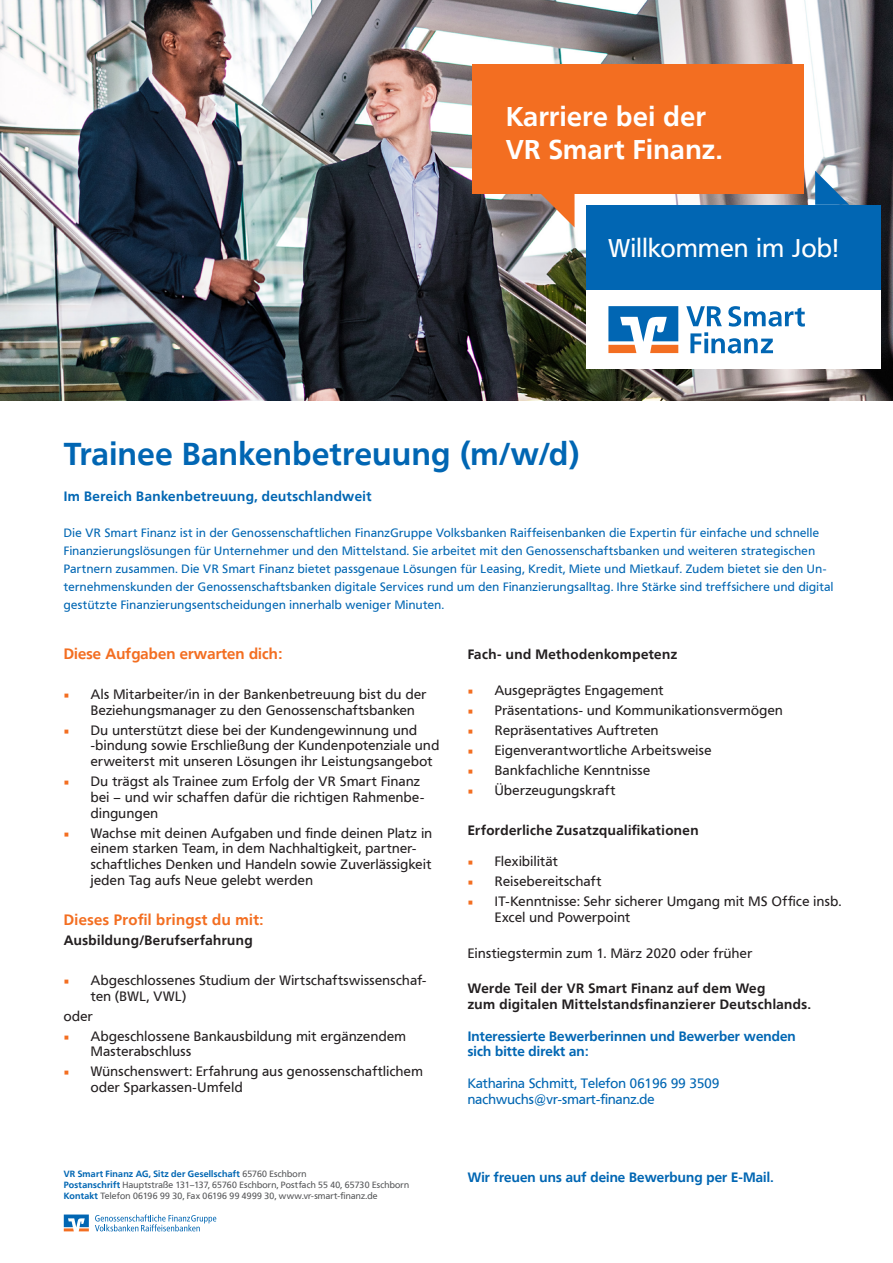
<style>
.page{position:relative;width:893px;height:1263px;background:#fff}
.page>*{position:absolute;margin:0;border:0;box-sizing:border-box;transform-origin:0 0}
.Überschrift___Zeile{font:700 31.5px "Frutiger VR";letter-spacing:.02em;color:#0166b3}
.t1{font:700 27px/33px "Frutiger VR";letter-spacing:.02em;color:#fff}
.t2{font:25.5px "Frutiger VR";letter-spacing:.02em;color:#fff}
.Text{font:700 15px "Frutiger VR";letter-spacing:.01em;color:#f36e21}
.Text-2{font:700 15px "Frutiger VR";letter-spacing:.03em;color:#f36e21}
.Bullet{font:13.5px/15.8px "Frutiger VR";letter-spacing:.03em;color:#231f20}
.Text-3{font:700 13.5px "Frutiger VR";letter-spacing:.035em;color:#231f20}
.Unter-Überschrift{font:700 13.5px "Frutiger VR";letter-spacing:.01em;color:#0166b3}
.t3{font:13.5px "Frutiger VR";letter-spacing:.01em;color:#0166b3}
.Unter-Überschrift-2{font:700 13.5px "Frutiger VR";letter-spacing:.035em;color:#0166b3}
.Unter-Überschrift-3{font:12px/18px "Frutiger VR";letter-spacing:.035em;color:#0166b3}
.Impressum{font:9px "Frutiger VR";letter-spacing:.025em;color:#57585a}
.Impressum-2{font:700 9px "Frutiger VR";letter-spacing:.025em;color:#0166b3}
.s1{font-family:"Minion Pro";color:#f36e21}
.s2{font-weight:400;color:#57585a}
.s3{font-weight:700;color:#0166b3}
</style>
<div class="page">
<svg style="left:95px;top:1214px;width:121px;height:17px"></svg>
<svg style="left:64px;top:1214px;width:25px;height:17px"></svg>
<img style="left:0;top:0;width:893px;height:400px">
<div style="left:472px;top:64px;width:332px;height:129px;background:#f36e21"></div>
<svg style="left:540px;top:193px;width:34px;height:34px"></svg>
<svg style="left:815px;top:171px;width:34px;height:34px"></svg>
<div style="left:586px;top:205px;width:294px;height:85px;background:#0166b3"></div>
<div style="left:586px;top:290px;width:294px;height:79px;background:#fff"></div>
<svg style="left:608px;top:306px;width:197px;height:48px"></svg>
<p class="t1" style="left:506px;top:101px;width:218px">Karriere bei der<br>VR Smart Finanz.</p>
<p class="t2" style="left:608px;top:233px;width:231px">Willkommen im Job!</p>
<p class="Überschrift___Zeile" style="left:64px;top:435px;width:517px">Trainee Bankenbetreuung (m/w/d)</p>
<p class="Unter-Überschrift-2" style="left:64px;top:488px;width:309px">Im Bereich Bankenbetreuung, deutschlandweit</p>
<p class="Unter-Überschrift-3" style="left:64px;top:524px;width:771px">Die VR Smart Finanz ist in der Genossenschaftlichen FinanzGruppe Volksbanken Raiffeisenbanken die Expertin für einfache und schnelle Finanzierungslösungen für Unternehmer und den Mittelstand. Sie arbeitet mit den Genossenschaftsbanken und weiteren strategischen Partnern zusammen. Die VR Smart Finanz bietet passgenaue Lösungen für Leasing, Kredit, Miete und Mietkauf. Zudem bietet sie den Un&shy;ternehmenskunden der Genossenschaftsbanken digitale Services rund um den Finanzierungsalltag. Ihre Stärke sind treffsichere und digital gestützte Finanzierungsentscheidungen innerhalb weniger Minuten.</p>
<p class="Text" style="left:64px;top:645px;width:220px">Diese Aufgaben erwarten dich:</p>
<p class="Bullet" style="left:91px;top:686px;width:337px;text-indent:-27px"><span class="s1">■</span> Als Mitarbeiter/in in der Bankenbetreuung bist du der<br>Beziehungsmanager zu den Genossenschaftsbanken</p>
<p class="Bullet" style="left:91px;top:722px;width:350px;text-indent:-27px"><span class="s1">■</span> Du unterstützt diese bei der Kundengewinnung und -bindung sowie Erschließung der Kundenpotenziale und erweiterst mit unseren Lösungen ihr Leistungsangebot</p>
<p class="Bullet" style="left:91px;top:774px;width:335px;text-indent:-27px"><span class="s1">■</span> Du trägst als Trainee zum Erfolg der VR Smart Finanz bei – und wir schaffen dafür die richtigen Rahmenbe&shy;dingungen</p>
<p class="Bullet" style="left:91px;top:825px;width:343px;text-indent:-27px"><span class="s1">■</span> Wachse mit deinen Aufgaben und finde deinen Platz in einem starken Team, in dem Nachhaltigkeit, partner&shy;schaftliches Denken und Handeln sowie Zuverlässigkeit jeden Tag aufs Neue gelebt werden</p>
<p class="Text-2" style="left:64px;top:911px;width:201px">Dieses Profil bringst du mit:</p>
<p class="Text-3" style="left:64px;top:932px;width:190px">Ausbildung/Berufserfahrung</p>
<p class="Bullet" style="left:91px;top:972px;width:337px;text-indent:-27px"><span class="s1">■</span> Abgeschlossenes Studium der Wirtschaftswissenschaf&shy;ten (BWL, VWL)</p>
<p class="Bullet" style="left:64px;top:1008px;width:30px">oder</p>
<p class="Bullet" style="left:91px;top:1028px;width:317px;text-indent:-27px"><span class="s1">■</span> Abgeschlossene Bankausbildung mit ergänzendem<br>Masterabschluss</p>
<p class="Bullet" style="left:91px;top:1064px;width:334px;text-indent:-27px"><span class="s1">■</span> Wünschenswert: Erfahrung aus genossenschaftlichem oder Sparkassen-Umfeld</p>
<p class="Impressum-2" style="left:64px;top:1168px;width:244px">VR Smart Finanz AG, Sitz der Gesellschaft <span class="s2">65760 Eschborn</span></p>
<p class="Impressum" style="left:64px;top:1179px;width:347px"><span class="s3">Postanschrift</span> Hauptstraße 131–137, 65760 Eschborn, Postfach 55 40, 65730 Eschborn</p>
<p class="Impressum" style="left:64px;top:1190px;width:315px"><span class="s3">Kontakt</span> Telefon 06196 99 30, Fax 06196 99 4999 30, www.vr-smart-finanz.de</p>
<p class="Text-3" style="left:468px;top:646px;width:211px">Fach- und Methodenkompetenz</p>
<p class="Bullet" style="left:468px;top:682px;width:197px"><span class="s1">■</span> Ausgeprägtes Engagement</p>
<p class="Bullet" style="left:468px;top:702px;width:317px"><span class="s1">■</span> Präsentations- und Kommunikationsvermögen</p>
<p class="Bullet" style="left:468px;top:722px;width:192px"><span class="s1">■</span> Repräsentatives Auftreten</p>
<p class="Bullet" style="left:468px;top:742px;width:245px"><span class="s1">■</span> Eigenverantwortliche Arbeitsweise</p>
<p class="Bullet" style="left:468px;top:762px;width:184px"><span class="s1">■</span> Bankfachliche Kenntnisse</p>
<p class="Bullet" style="left:468px;top:782px;width:149px"><span class="s1">■</span> Überzeugungskraft</p>
<p class="Text-3" style="left:468px;top:822px;width:232px">Erforderliche Zusatzqualifikationen</p>
<p class="Bullet" style="left:468px;top:854px;width:92px"><span class="s1">■</span> Flexibilität</p>
<p class="Bullet" style="left:468px;top:874px;width:135px"><span class="s1">■</span> Reisebereitschaft</p>
<p class="Bullet" style="left:495px;top:894px;width:348px;text-indent:-27px"><span class="s1">■</span> IT-Kenntnisse: Sehr sicherer Umgang mit MS Office insb.<br>Excel und Powerpoint</p>
<p class="Bullet" style="left:468px;top:945px;width:286px">Einstiegstermin zum 1. März 2020 oder früher</p>
<p class="Text-3" style="left:468px;top:980px;width:299px">Werde Teil der VR Smart Finanz auf dem Weg</p>
<p class="Text-3" style="left:468px;top:996px;width:345px">zum digitalen Mittelstandsfinanzierer Deutschlands.</p>
<p class="Unter-Überschrift" style="left:468px;top:1028px;width:330px">Interessierte Bewerberinnen und Bewerber wenden</p>
<p class="Unter-Überschrift" style="left:468px;top:1043px;width:122px">sich bitte direkt an:</p>
<p class="t3" style="left:468px;top:1075px;width:253px">Katharina Schmitt, Telefon 06196 99 3509</p>
<p class="t3" style="left:468px;top:1091px;width:188px">nachwuchs@vr-smart-finanz.de</p>
<p class="Unter-Überschrift" style="left:468px;top:1169px;width:307px">Wir freuen uns auf deine Bewerbung per E-Mail.</p>
</div>
